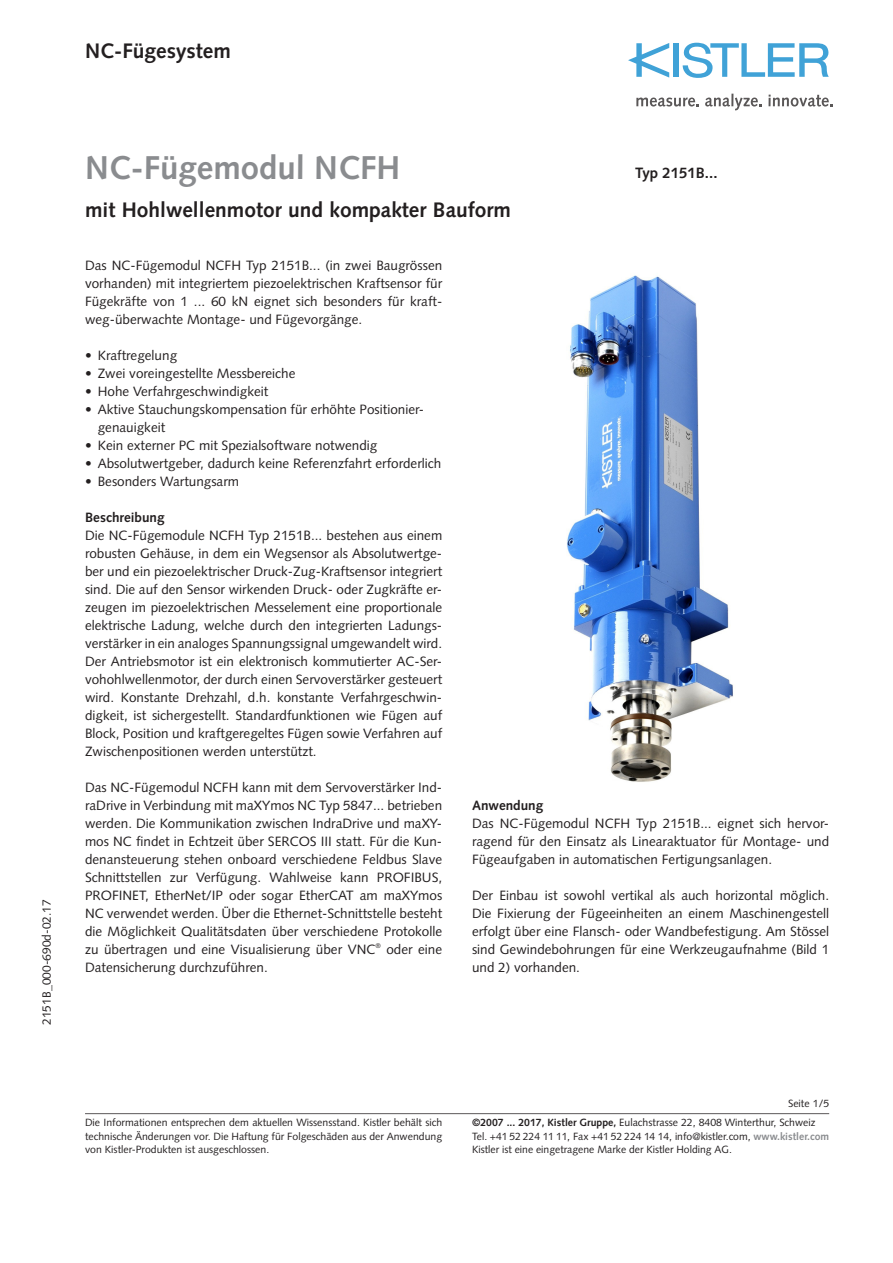
<style>
.page{position:relative;width:893px;height:1263px;background:#fff}
.page>*{position:absolute;margin:0;border:0;box-sizing:border-box;transform-origin:0 0}
.t1{font:700 33px "Syntax LT Std";color:#8a8c8f}
.t2{font:700 21px "Syntax LT Std";color:#231f20}
._2_40_Head_Titel{font:700 15px "Syntax LT Std";color:#231f20}
._0_00_Body{font:13.5px/18px "Syntax LT Std";color:#231f20;text-align:justify}
._2_00_U-Titel{font:13.5px/18px "Syntax LT Std";color:#231f20}
._2_00_U-Titel-2{font:700 13.5px "Syntax LT Std";color:#231f20}
.t3{font:12px "Syntax LT Std";color:#231f20}
.t4{font:10.5px/13.5px "Syntax LT Std";color:#231f20;text-align:justify}
.s1{font-weight:700}
.s2{font-weight:700;color:#8a8c8f}
</style>
<div class="page">
<hr style="left:85px;top:1113px;width:744px;height:1px;background:#231f20">
<div style="left:673px;top:43px;width:6px;height:34px;background:#40a2d7"></div>
<svg style="left:683px;top:43px;width:146px;height:35px"></svg>
<svg style="left:628px;top:43px;width:41px;height:35px"></svg>
<svg style="left:636px;top:98px;width:63px;height:9px"></svg>
<svg style="left:705px;top:94px;width:57px;height:16px"></svg>
<svg style="left:768px;top:95px;width:65px;height:12px"></svg>
<img style="left:567px;top:275px;width:166px;height:507px">
<h2 class="t2" style="left:85px;top:39px;width:147px">NC-Fügesystem</h2>
<p class="t3" style="left:39px;top:1025px;width:127px;rotate:-90deg">2151B_000-690d-02.17</p>
<h1 class="t1" style="left:85px;top:149px;width:317px">NC-Fügemodul NCFH</h1>
<h2 class="t2" style="left:85px;top:197px;width:427px">mit Hohlwellenmotor und kompakter Bauform</h2>
<p class="_2_40_Head_Titel" style="left:635px;top:164px;width:84px">Typ 2151B...</p>
<p class="_0_00_Body" style="left:85px;top:256px;width:359px">Das NC-Fügemodul NCFH Typ 2151B... (in zwei Baugrössen vorhanden) mit integriertem piezoelektrischen Kraftsensor für Fügekräfte von 1 ... 60 kN eignet sich besonders für kraft&shy;weg-überwachte Montage- und Fügevorgänge.</p>
<p class="_2_00_U-Titel" style="left:85px;top:346px;width:94px">• Kraftregelung</p>
<p class="_2_00_U-Titel" style="left:85px;top:364px;width:212px">• Zwei voreingestellte Messbereiche</p>
<p class="_2_00_U-Titel" style="left:85px;top:382px;width:185px">• Hohe Verfahrgeschwindigkeit</p>
<p class="_2_00_U-Titel" style="left:98px;top:400px;width:328px;text-indent:-13px">• Aktive Stauchungskompensation für erhöhte Positionier&shy;genauigkeit</p>
<p class="_2_00_U-Titel" style="left:85px;top:436px;width:294px">• Kein externer PC mit Spezialsoftware notwendig</p>
<p class="_2_00_U-Titel" style="left:85px;top:454px;width:358px">• Absolutwertgeber, dadurch keine Referenzfahrt erforderlich</p>
<p class="_2_00_U-Titel" style="left:85px;top:472px;width:156px">• Besonders Wartungsarm</p>
<p class="_2_00_U-Titel-2" style="left:85px;top:510px;width:81px">Beschreibung</p>
<p class="_0_00_Body" style="left:85px;top:526px;width:359px">Die NC-Fügemodule NCFH Typ 2151B... bestehen aus einem robusten Gehäuse, in dem ein Wegsensor als Absolutwertge&shy;ber und ein piezoelektrischer Druck-Zug-Kraftsensor integriert sind. Die auf den Sensor wirkenden Druck- oder Zugkräfte er&shy;zeugen im piezoelektrischen Messelement eine proportionale elektrische Ladung, welche durch den integrierten Ladungs&shy;verstärker in ein analoges Spannungssignal umgewandelt wird.</p>
<p class="_0_00_Body" style="left:85px;top:652px;width:359px">Der Antriebsmotor ist ein elektronisch kommutierter AC-Ser&shy;vohohlwellenmotor, der durch einen Servoverstärker gesteuert wird. Konstante Drehzahl, d.h. konstante Verfahrgeschwin&shy;digkeit, ist sichergestellt. Standardfunktionen wie Fügen auf Block, Position und kraftgeregeltes Fügen sowie Verfahren auf Zwischenpositionen werden unterstützt.</p>
<p class="_2_00_U-Titel" style="left:85px;top:778px;width:359px;text-align:justify">Das NC-Fügemodul NCFH kann mit dem Servoverstärker Ind&shy;raDrive in Verbindung mit maXYmos NC Typ 5847... betrieben werden. Die Kommunikation zwischen IndraDrive und maXY&shy;mos NC findet in Echtzeit über SERCOS III statt. Für die Kun&shy;denansteuerung stehen onboard verschiedene Feldbus Slave Schnittstellen zur Verfügung. Wahlweise kann PROFIBUS, PROFINET, EtherNet/IP oder sogar EtherCAT am maXYmos NC verwendet werden. Über die Ethernet-Schnittstelle besteht die Möglichkeit Qualitätsdaten über verschiedene Protokolle zu übertragen und eine Visualisierung über VNC<sup>®</sup> oder eine Datensicherung durchzuführen.</p>
<p class="_2_00_U-Titel-2" style="left:472px;top:798px;width:73px">Anwendung</p>
<p class="_0_00_Body" style="left:472px;top:814px;width:359px">Das NC-Fügemodul NCFH Typ 2151B... eignet sich hervor&shy;ragend für den Einsatz als Linearaktuator für Montage- und Fügeaufgaben in automatischen Fertigungsanlagen.</p>
<p class="_0_00_Body" style="left:472px;top:886px;width:359px">Der Einbau ist sowohl vertikal als auch horizontal möglich.<br>Die Fixierung der Fügeeinheiten an einem Maschinengestell erfolgt über eine Flansch- oder Wandbefestigung. Am Stössel sind Gewindebohrungen für eine Werkzeugaufnahme (Bild 1 und 2) vorhanden.</p>
<p class="t4" style="left:85px;top:1116px;width:359px">Die Informationen entsprechen dem aktuellen Wissensstand. Kistler behält sich technische Änderungen vor. Die Haftung für Folgeschäden aus der Anwendung von Kistler-Produkten ist ausgeschlossen.</p>
<p class="t4" style="left:788px;top:1097px;width:43px">Seite 1/5</p>
<p class="t4" style="left:472px;top:1116px;width:359px;text-align:left"><span class="s1">©2007 ... 2017, Kistler Gruppe,</span> Eulachstrasse 22, 8408 Winterthur, Schweiz<br>Tel. +41 52 224 11 11, Fax +41 52 224 14 14, info@kistler.com, <span class="s2">www.kistler.com<br></span>Kistler ist eine eingetragene Marke der Kistler Holding AG.</p>
</div>
